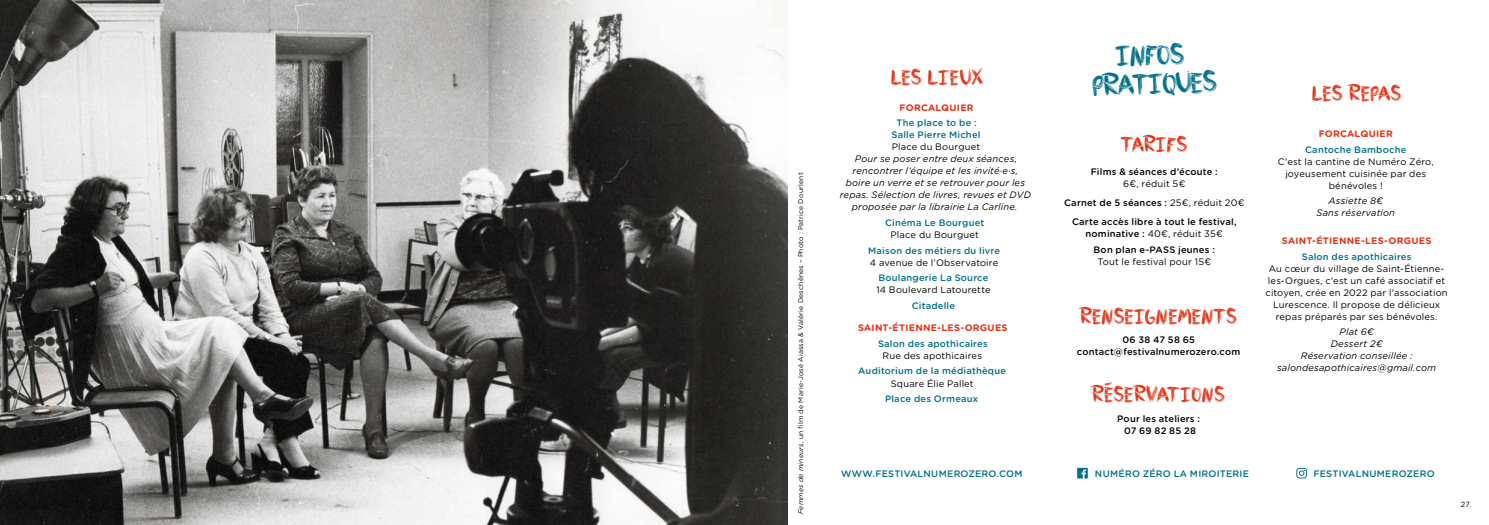
<style>
.page{position:relative;width:1489px;height:525px;background:#fff}
.page>*{position:absolute;margin:0;border:0;box-sizing:border-box;transform-origin:0 0}
.t1{font:33.75px/28.8px "PLUMEBIS PLUMEBIS";color:#007089;text-align:center}
.t2{font:25px "PLUMEBIS PLUMEBIS";letter-spacing:-.005em;color:#e43317}
.t3{font:9.38px/12px "Gotham Rounded";letter-spacing:.02em;color:#000;text-align:center}
.t4{font:500 9.38px/12px "Gotham Rounded";letter-spacing:.02em;color:#007089;text-align:center}
.t5{font:italic 9.38px/12px "Gotham Rounded";letter-spacing:.02em;color:#000;text-align:center}
.t6{font:500 9.38px/19.1px "Gotham Rounded";letter-spacing:.02em;color:#000;text-align:center}
.t7{font:700 9.38px "Gotham Rounded";letter-spacing:.03em;color:#e43317}
.t8{font:7.5px "Gotham Rounded";color:#000}
.t9{font:6.88px "Gotham Rounded";letter-spacing:.025em;color:#000}
.s1{font-style:italic}
.s2{font-weight:400}
.s3{color:#e43317}
</style>
<div class="page">
<img style="left:0;top:0;width:787px;height:524px">
<svg style="left:1296px;top:467px;width:10px;height:11px"></svg>
<svg style="left:1077px;top:467px;width:10px;height:11px"></svg>
<p class="t9" style="left:796px;top:514px;width:343px;rotate:-90deg"><span class="s1">Femmes de mineurs</span>, un film de Marie-José Aiassa &amp; Valérie Deschênes – Photo : Patrice Dourlent</p>
<h2 class="t2" style="left:891px;top:64px;width:94px">LES LIEUX</h2>
<p class="t7" style="left:899px;top:100px;width:76px">FORCALQUIER</p>
<p class="t4" style="left:891px;top:116px;width:91px">The place to be :<br>Salle Pierre Michel</p>
<p class="t3" style="left:891px;top:140px;width:90px">Place du Bourguet</p>
<p class="t5" style="left:839px;top:152px;width:193px">Pour se poser entre deux séances, rencontrer l’équipe et les invité·e·s, boire un verre et se retrouver pour les repas. Sélection de livres, revues et DVD proposée par la librairie La Carline.</p>
<p class="t4" style="left:885px;top:216px;width:101px">Cinéma Le Bourguet</p>
<p class="t3" style="left:890px;top:228px;width:90px">Place du Bourguet</p>
<p class="t4" style="left:868px;top:244px;width:133px">Maison des métiers du livre</p>
<p class="t3" style="left:870px;top:256px;width:130px">4 avenue de l’Observatoire</p>
<p class="t4" style="left:878px;top:271px;width:111px">Boulangerie La Source</p>
<p class="t3" style="left:876px;top:283px;width:116px">14 Boulevard Latourette</p>
<p class="t4" style="left:911px;top:299px;width:45px">Citadelle</p>
<p class="t7" style="left:858px;top:321px;width:151px">SAINT-ÉTIENNE-LES-ORGUES</p>
<p class="t4" style="left:878px;top:337px;width:111px">Salon des apothicaires</p>
<p class="t3" style="left:882px;top:349px;width:101px">Rue des apothicaires</p>
<p class="t4" style="left:858px;top:364px;width:149px">Auditorium de la médiathèque</p>
<p class="t3" style="left:890px;top:376px;width:84px">Square Élie Pallet</p>
<p class="t4" style="left:885px;top:392px;width:95px">Place des Ormeaux</p>
<h1 class="t1" style="left:1090px;top:42px;width:126px;rotate:-2deg">INFOS<br>PRATIQUES</h1>
<h2 class="t2" style="left:1121px;top:132px;width:67px">TARIFS</h2>
<p class="t6" style="left:1090px;top:162px;width:129px">Films &amp; séances d’écoute :</p>
<p class="t6" style="left:1064px;top:174px;width:182px"><span class="s2">6€, réduit 5€<br></span>Carnet de 5 séances : <span class="s2">25€, réduit 20€<br></span>Carte accès libre à tout le festival,</p>
<p class="t6" style="left:1085px;top:226px;width:139px;line-height:15.5px">nominative : <span class="s2">40€, réduit 35€<br></span>Bon plan e-PASS jeunes :</p>
<p class="t3" style="left:1097px;top:255px;width:115px">Tout le festival pour 15€</p>
<h2 class="t2" style="left:1080px;top:303px;width:158px">RENSEIGNEMENTS</h2>
<p class="t6" style="left:1076px;top:333px;width:165px;line-height:12px">06 38 47 58 65 contact@festivalnumerozero.com</p>
<h2 class="t2" style="left:1092px;top:381px;width:134px">RÉSERVATIONS</h2>
<p class="t6" style="left:1117px;top:411px;width:84px;line-height:12px">Pour les ateliers :<br>07 69 82 85 28</p>
<h2 class="t2" style="left:1311px;top:80px;width:91px">LES REPAS</h2>
<p class="t7" style="left:1318px;top:127px;width:76px">FORCALQUIER</p>
<p class="t4" style="left:1304px;top:143px;width:103px">Cantoche Bamboche</p>
<p class="t3" style="left:1277px;top:155px;width:157px">C'est la cantine de Numéro Zéro, joyeusement cuisinée par des bénévoles !</p>
<p class="t5" style="left:1316px;top:194px;width:80px">Assiette 8€<br>Sans réservation</p>
<p class="t7" style="left:1281px;top:234px;width:151px">SAINT-ÉTIENNE-LES-ORGUES</p>
<p class="t4" style="left:1301px;top:250px;width:111px">Salon des apothicaires</p>
<p class="t3" style="left:1265px;top:262px;width:184px">Au cœur du village de Saint-Étienne&shy;les-Orgues, c'est un café associatif et citoyen, crée en 2022 par l'association Lurescence. Il propose de délicieux repas préparés par ses bénévoles.</p>
<p class="t5" style="left:1276px;top:325px;width:161px">Plat 6€<br>Dessert 2€<br>Réservation conseillée : salondesapothicaires@gmail.com</p>
<p class="t4" style="left:841px;top:467px;width:183px">WWW.FESTIVALNUMEROZERO.COM</p>
<p class="t4" style="left:1094px;top:467px;width:156px">NUMÉRO ZÉRO LA MIROITERIE</p>
<p class="t4" style="left:1313px;top:467px;width:123px">FESTIVALNUMEROZERO</p>
<p class="t8" style="left:1460px;top:499px;width:12px">27<span class="s3">.</span></p>
</div>
